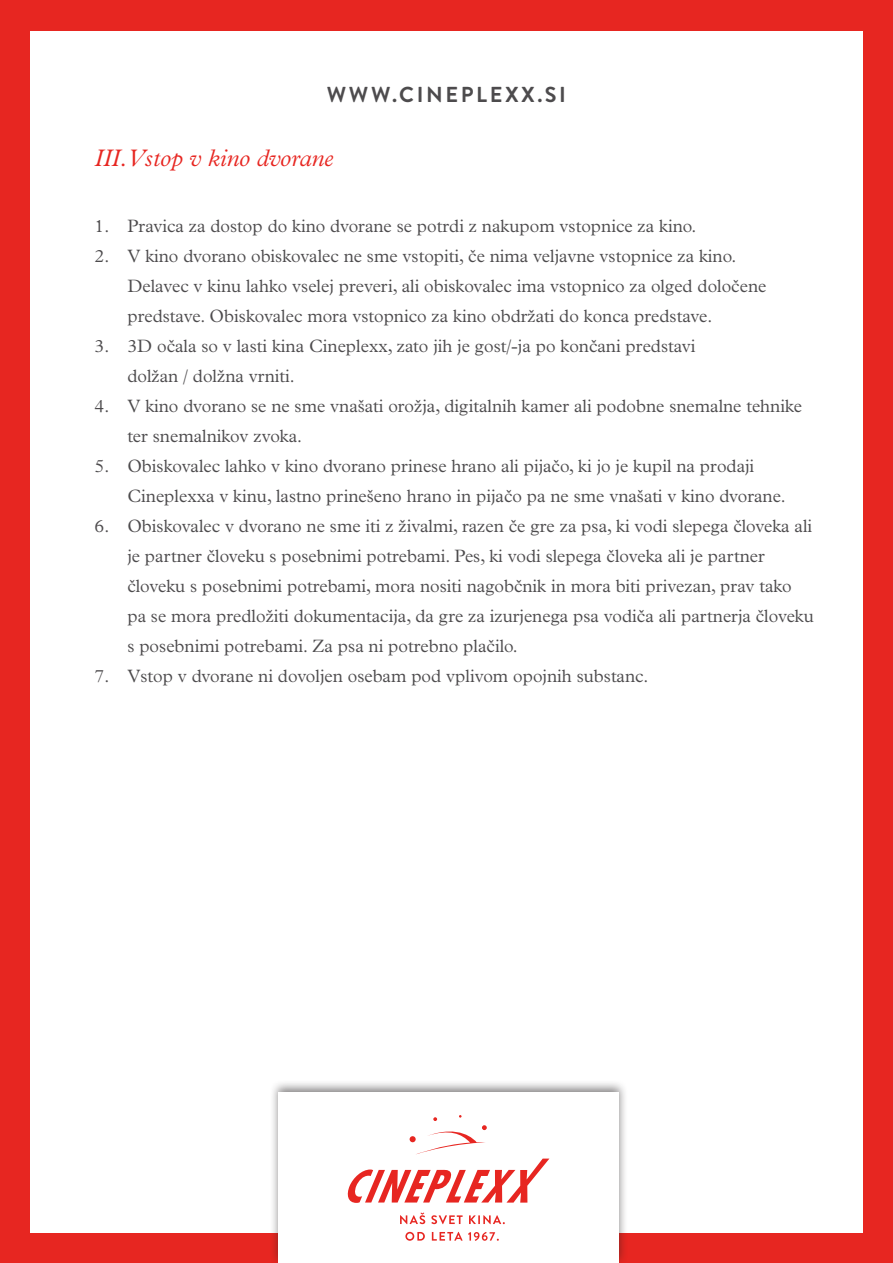
<style>
.page{position:relative;width:893px;height:1263px;background:#e72621}
.page>*{position:absolute;margin:0;border:0;box-sizing:border-box;transform-origin:0 0}
.t1{font:italic 300 24px "Plantin Std";color:#e72621}
.t2{font:700 21.6px "Brandon Grotesque";letter-spacing:.12em;color:#4d4b4d}
.t3{font:300 18px/30px "Plantin Std";color:#4d4b4d}
</style>
<div class="page">
<div style="left:30px;top:31px;width:832px;height:1201px;background:#fff"></div>
<div style="left:270px;top:1080px;width:358px;height:183px;background:#231f20;opacity:.55"></div>
<div style="left:279px;top:1093px;width:340px;height:170px;background:#fff"></div>
<svg style="left:400px;top:1212px;width:25px;height:12px"></svg>
<svg style="left:431px;top:1215px;width:32px;height:9px"></svg>
<svg style="left:469px;top:1215px;width:36px;height:9px"></svg>
<svg style="left:405px;top:1232px;width:20px;height:9px"></svg>
<svg style="left:432px;top:1232px;width:67px;height:9px"></svg>
<svg style="left:347px;top:1115px;width:202px;height:88px"></svg>
<p class="t2" style="left:327px;top:80px;width:241px">WWW.CINEPLEXX.SI</p>
<h1 class="t1" style="left:95px;top:144px;width:240px">III.Vstop v kino dvorane</h1>
<p class="t3" style="left:95px;top:211px;width:603px">1. Pravica za dostop do kino dvorane se potrdi z nakupom vstopnice za kino.</p>
<p class="t3" style="left:127px;top:241px;width:640px;text-indent:-33px">2. V kino dvorano obiskovalec ne sme vstopiti, če nima veljavne vstopnice za kino.<br>Delavec v kinu lahko vselej preveri, ali obiskovalec ima vstopnico za olged določene predstave. Obiskovalec mora vstopnico za kino obdržati do konca predstave.</p>
<p class="t3" style="left:127px;top:331px;width:570px;text-indent:-33px">3. 3D očala so v lasti kina Cineplexx, zato jih je gost/-ja po končani predstavi dolžan / dolžna vrniti.</p>
<p class="t3" style="left:127px;top:391px;width:676px;text-indent:-33px">4. V kino dvorano se ne sme vnašati orožja, digitalnih kamer ali podobne snemalne tehnike ter snemalnikov zvoka.</p>
<p class="t3" style="left:127px;top:451px;width:660px;text-indent:-33px">5. Obiskovalec lahko v kino dvorano prinese hrano ali pijačo, ki jo je kupil na prodaji<br>Cineplexxa v kinu, lastno prinešeno hrano in pijačo pa ne sme vnašati v kino dvorane.</p>
<p class="t3" style="left:127px;top:511px;width:688px;text-indent:-33px">6. Obiskovalec v dvorano ne sme iti z živalmi, razen če gre za psa, ki vodi slepega človeka ali je partner človeku s posebnimi potrebami. Pes, ki vodi slepega človeka ali je partner človeku s posebnimi potrebami, mora nositi nagobčnik in mora biti privezan, prav tako pa se mora predložiti dokumentacija, da gre za izurjenega psa vodiča ali partnerja človeku s posebnimi potrebami. Za psa ni potrebno plačilo.</p>
<p class="t3" style="left:95px;top:661px;width:555px">7. Vstop v dvorane ni dovoljen osebam pod vplivom opojnih substanc.</p>
</div>
